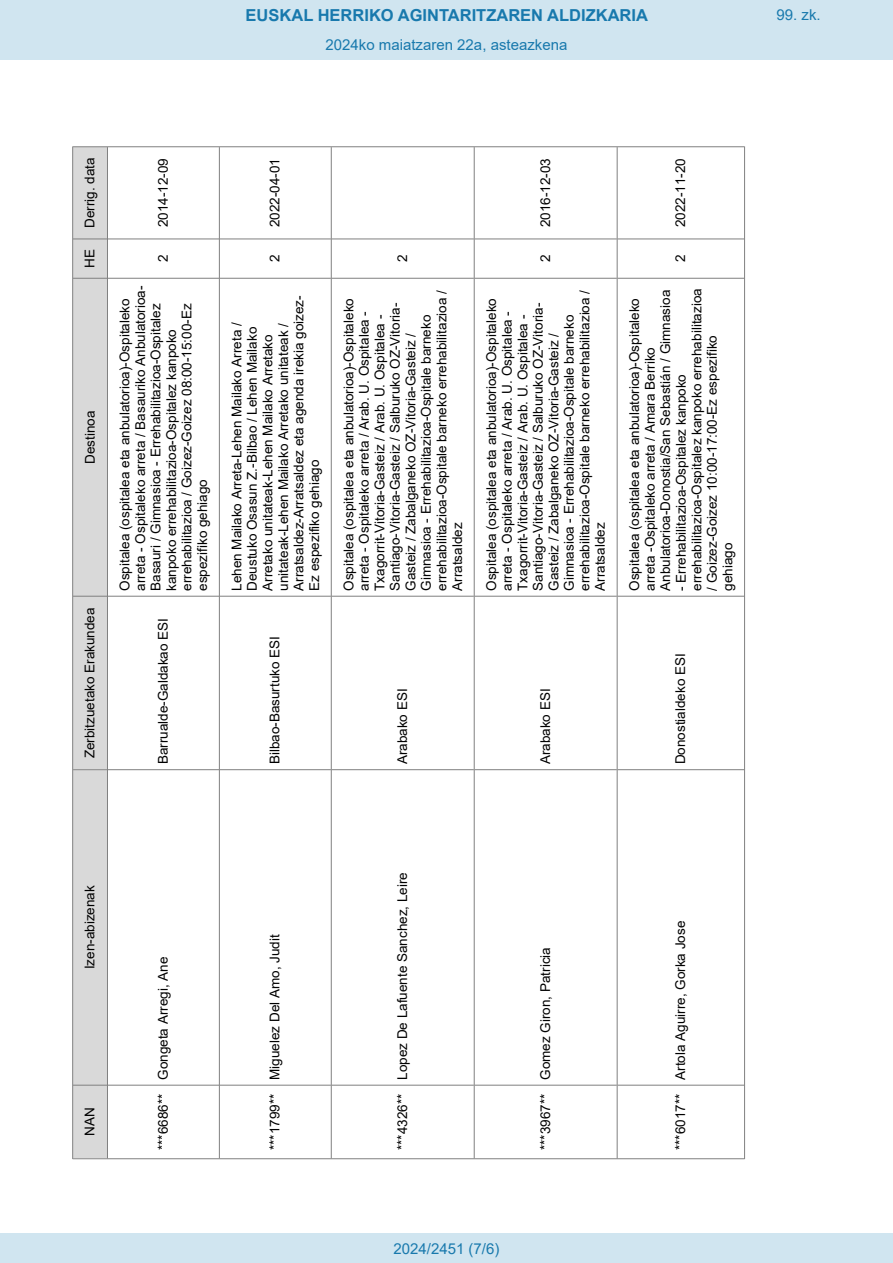
<style>
.page{position:relative;width:893px;height:1263px;background:#fff}
.page>*{position:absolute;margin:0;border:0;box-sizing:border-box;transform-origin:0 0}
.t1{font:700 16.5px "Arial";color:#1879ad}
.Paginacion_Centro{font:15px "Arial";color:#1879ad}
.t2{font:13.5px/15.5px "Arial";color:#000}
</style>
<div class="page">
<div style="left:73px;top:1085px;width:34px;height:73px;background:#d9d9d9"></div>
<div style="left:73px;top:770px;width:34px;height:315px;background:#d9d9d9"></div>
<div style="left:73px;top:597px;width:34px;height:172px;background:#d9d9d9"></div>
<div style="left:73px;top:279px;width:34px;height:317px;background:#d9d9d9"></div>
<div style="left:73px;top:239px;width:34px;height:39px;background:#d9d9d9"></div>
<div style="left:73px;top:147px;width:34px;height:92px;background:#d9d9d9"></div>
<hr style="left:73px;top:1158px;width:671px;height:1px;background:#808080">
<hr style="left:73px;top:1085px;width:34px;height:1px;background:#808080">
<hr style="left:108px;top:1085px;width:111px;height:1px;background:#808080">
<hr style="left:220px;top:1085px;width:111px;height:1px;background:#808080">
<hr style="left:332px;top:1085px;width:142px;height:1px;background:#808080">
<hr style="left:475px;top:1085px;width:142px;height:1px;background:#808080">
<hr style="left:617px;top:1085px;width:127px;height:1px;background:#808080">
<hr style="left:73px;top:769px;width:34px;height:1px;background:#808080">
<hr style="left:108px;top:769px;width:111px;height:1px;background:#808080">
<hr style="left:220px;top:769px;width:111px;height:1px;background:#808080">
<hr style="left:332px;top:769px;width:142px;height:1px;background:#808080">
<hr style="left:475px;top:769px;width:142px;height:1px;background:#808080">
<hr style="left:617px;top:769px;width:127px;height:1px;background:#808080">
<hr style="left:73px;top:596px;width:34px;height:1px;background:#808080">
<hr style="left:108px;top:596px;width:111px;height:1px;background:#808080">
<hr style="left:220px;top:596px;width:111px;height:1px;background:#808080">
<hr style="left:332px;top:596px;width:142px;height:1px;background:#808080">
<hr style="left:475px;top:596px;width:142px;height:1px;background:#808080">
<hr style="left:617px;top:596px;width:127px;height:1px;background:#808080">
<hr style="left:73px;top:278px;width:34px;height:1px;background:#808080">
<hr style="left:108px;top:278px;width:111px;height:1px;background:#808080">
<hr style="left:220px;top:278px;width:111px;height:1px;background:#808080">
<hr style="left:332px;top:278px;width:142px;height:1px;background:#808080">
<hr style="left:475px;top:278px;width:142px;height:1px;background:#808080">
<hr style="left:617px;top:278px;width:127px;height:1px;background:#808080">
<hr style="left:73px;top:239px;width:34px;height:1px;background:#808080">
<hr style="left:108px;top:239px;width:111px;height:1px;background:#808080">
<hr style="left:220px;top:239px;width:111px;height:1px;background:#808080">
<hr style="left:332px;top:239px;width:142px;height:1px;background:#808080">
<hr style="left:475px;top:239px;width:142px;height:1px;background:#808080">
<hr style="left:617px;top:239px;width:127px;height:1px;background:#808080">
<hr style="left:73px;top:146px;width:671px;height:1px;background:#808080">
<hr style="left:72px;top:146px;width:1px;height:1013px;background:#808080">
<hr style="left:107px;top:147px;width:1px;height:1011px;background:#808080">
<hr style="left:219px;top:147px;width:1px;height:1011px;background:#808080">
<hr style="left:331px;top:147px;width:1px;height:1011px;background:#808080">
<hr style="left:474px;top:147px;width:1px;height:1011px;background:#808080">
<hr style="left:617px;top:147px;width:1px;height:1011px;background:#808080">
<hr style="left:744px;top:146px;width:1px;height:1013px;background:#808080">
<div style="left:0;top:0;width:893px;height:60px;background:#d0e5f0"></div>
<div style="left:0;top:1233px;width:893px;height:30px;background:#d0e5f0"></div>
<p class="t1" style="left:246px;top:3px;width:404px">EUSKAL HERRIKO AGINTARITZAREN ALDIZKARIA</p>
<p class="Paginacion_Centro" style="left:776px;top:5px;width:46px">99. zk.</p>
<p class="Paginacion_Centro" style="left:326px;top:35px;width:243px">2024ko maiatzaren 22a, asteazkena</p>
<p class="t2" style="left:82px;top:228px;width:72px;rotate:-90deg">Derrig. data</p>
<p class="t2" style="left:82px;top:268px;width:20px;rotate:-90deg">HE</p>
<p class="t2" style="left:82px;top:464px;width:55px;rotate:-90deg">Destinoa</p>
<p class="t2" style="left:82px;top:758px;width:152px;rotate:-90deg">Zerbitzuetako Erakundea</p>
<p class="t2" style="left:155px;top:227px;width:71px;rotate:-90deg">2014-12-09</p>
<p class="t2" style="left:155px;top:262px;width:9px;rotate:-90deg">2</p>
<p class="t2" style="left:117px;top:591px;width:307px;rotate:-90deg">Ospitalea (ospitalea eta anbulatorioa)-Ospitaleko arreta - Ospitaleko arreta / Basauriko Anbulatorioa-Basauri / Gimnasioa - Errehabilitazioa-Ospitalez kanpoko errehabilitazioa-Ospitalez kanpoko errehabilitazioa / Goizez-Goizez 08:00-15:00-Ez espezifiko gehiago</p>
<p class="t2" style="left:155px;top:764px;width:148px;rotate:-90deg">Barrualde-Galdakao ESI</p>
<p class="t2" style="left:267px;top:227px;width:71px;rotate:-90deg">2022-04-01</p>
<p class="t2" style="left:267px;top:262px;width:9px;rotate:-90deg">2</p>
<p class="t2" style="left:229px;top:591px;width:297px;rotate:-90deg">Lehen Mailako Arreta-Lehen Mailako Arreta / Deustuko Osasun Z.-Bilbao / Lehen Mailako Arretako unitateak-Lehen Mailako Arretako unitateak-Lehen Mailako Arretako unitateak / Arratsaldez-Arratsaldez eta agenda irekia goizez-Ez espezifiko gehiago</p>
<p class="t2" style="left:267px;top:764px;width:130px;rotate:-90deg">Bilbao-Basurtuko ESI</p>
<p class="t2" style="left:394px;top:262px;width:9px;rotate:-90deg">2</p>
<p class="t2" style="left:341px;top:591px;width:302px;rotate:-90deg">Ospitalea (ospitalea eta anbulatorioa)-Ospitaleko arreta - Ospitaleko arreta / Arab. U. Ospitalea - Txagorrit-Vitoria-Gasteiz / Arab. U. Ospitalea - Santiago-Vitoria-Gasteiz / Salburuko OZ-Vitoria-Gasteiz / Zabalganeko OZ-Vitoria-Gasteiz / Gimnasioa - Errehabilitazioa-Ospitale barneko errehabilitazioa-Ospitale barneko errehabilitazioa / Arratsaldez</p>
<p class="t2" style="left:394px;top:764px;width:77px;rotate:-90deg">Arabako ESI</p>
<p class="t2" style="left:537px;top:227px;width:71px;rotate:-90deg">2016-12-03</p>
<p class="t2" style="left:537px;top:262px;width:9px;rotate:-90deg">2</p>
<p class="t2" style="left:484px;top:591px;width:302px;rotate:-90deg">Ospitalea (ospitalea eta anbulatorioa)-Ospitaleko arreta - Ospitaleko arreta / Arab. U. Ospitalea - Txagorrit-Vitoria-Gasteiz / Arab. U. Ospitalea - Santiago-Vitoria-Gasteiz / Salburuko OZ-Vitoria-Gasteiz / Zabalganeko OZ-Vitoria-Gasteiz / Gimnasioa - Errehabilitazioa-Ospitale barneko errehabilitazioa-Ospitale barneko errehabilitazioa / Arratsaldez</p>
<p class="t2" style="left:537px;top:764px;width:77px;rotate:-90deg">Arabako ESI</p>
<p class="t2" style="left:673px;top:227px;width:71px;rotate:-90deg">2022-11-20</p>
<p class="t2" style="left:673px;top:262px;width:9px;rotate:-90deg">2</p>
<p class="t2" style="left:627px;top:591px;width:302px;rotate:-90deg">Ospitalea (ospitalea eta anbulatorioa)-Ospitaleko arreta -Ospitaleko arreta / Amara Berriko<br>Anbulatorioa-Donostia/San Sebastián / Gimnasioa</p>
<p class="t2" style="left:673px;top:591px;width:304px;rotate:-90deg">- Errehabilitazioa-Ospitalez kanpoko errehabilitazioa-Ospitalez kanpoko errehabilitazioa / Goizez-Goizez 10:00-17:00-Ez espezifiko gehiago</p>
<p class="t2" style="left:673px;top:764px;width:113px;rotate:-90deg">Donostialdeko ESI</p>
<p class="t2" style="left:82px;top:969px;width:86px;rotate:-90deg">Izen-abizenak</p>
<p class="t2" style="left:82px;top:1136px;width:30px;rotate:-90deg">NAN</p>
<p class="t2" style="left:155px;top:1150px;width:195px;rotate:-90deg">***6686** Gongeta Arregi, Ane</p>
<p class="t2" style="left:267px;top:1150px;width:217px;rotate:-90deg">***1799** Miguelez Del Amo, Judit</p>
<p class="t2" style="left:394px;top:1150px;width:280px;rotate:-90deg">***4326** Lopez De Lafuente Sanchez, Leire</p>
<p class="Paginacion_Centro" style="left:393px;top:1238px;width:107px">2024/2451 (7/6)</p>
<p class="t2" style="left:537px;top:1150px;width:204px;rotate:-90deg">***3967** Gomez Giron, Patricia</p>
<p class="t2" style="left:673px;top:1150px;width:231px;rotate:-90deg">***6017** Artola Aguirre, Gorka Jose</p>
</div>
